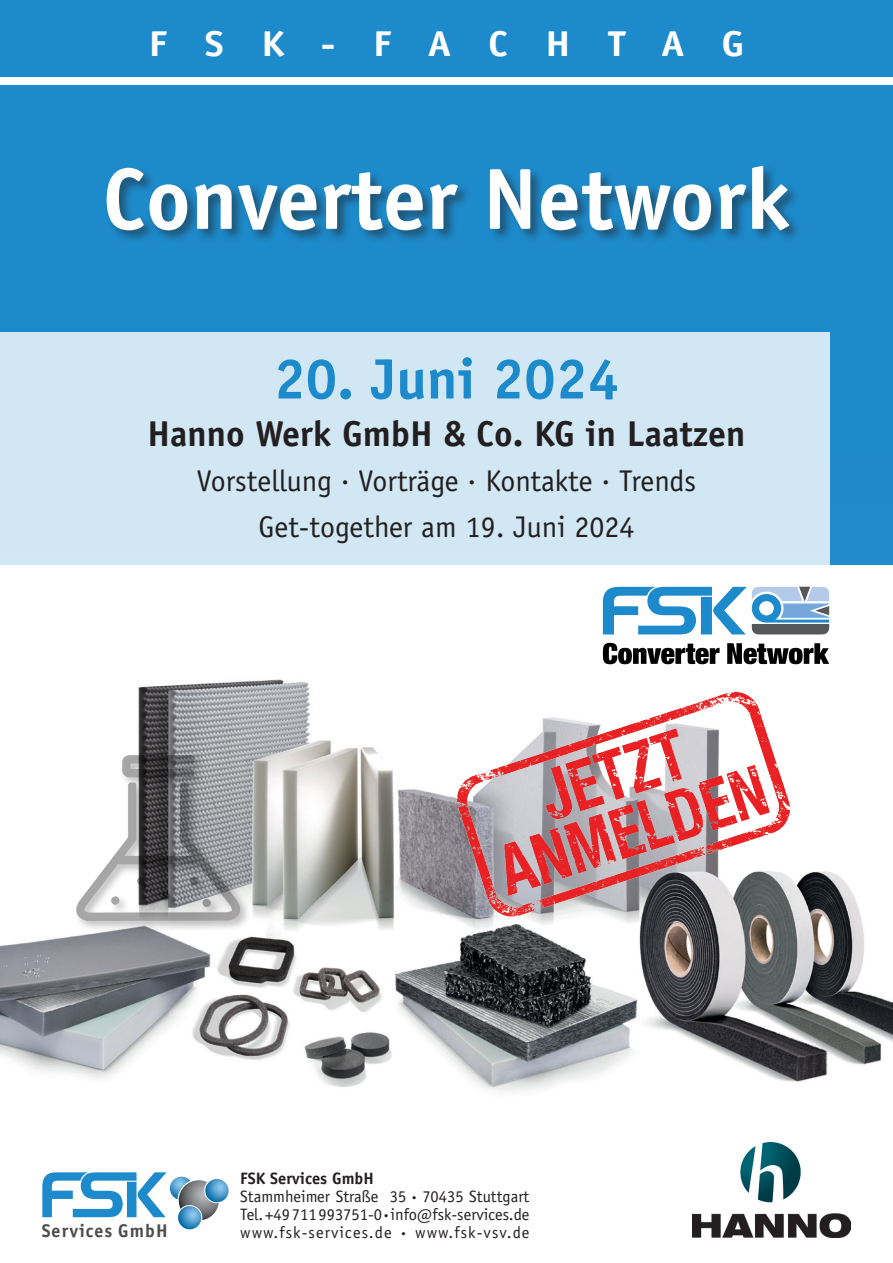
<style>
.page{position:relative;width:893px;height:1263px;background:#fff}
.page>*{position:absolute;margin:0;border:0;box-sizing:border-box;transform-origin:0 0}
.t1{font:700 87px "Officina Sans Std";color:#fff}
.t2{font:700 57px "Officina Sans Std";color:#1d8acb}
.t3{font:700 36px "Officina Sans Std";color:#231f20}
.t4{font:700 36px "Officina Sans Std";letter-spacing:.94em;color:#fff;scale:1.1 1}
.t5{font:30px/45px "Officina Sans Std";color:#231f20;text-align:center}
.t6{font:700 18.45px "Officina Sans";letter-spacing:.065em;color:#4b4c4d}
.t7{font:16.5px/18px "Officina Sans Std";color:#231f20}
.s1{font-weight:700}
</style>
<div class="page">
<div style="left:0;top:85px;width:893px;height:1046px;background:#1d8acb"></div>
<img style="left:0;top:566px;width:893px;height:565px">
<img style="left:179px;top:1180px;width:40px;height:40px">
<img style="left:170px;top:1176px;width:20px;height:23px">
<img style="left:178px;top:1206px;width:25px;height:24px">
<img style="left:204px;top:1179px;width:25px;height:24px">
<svg style="left:42px;top:1172px;width:125px;height:45px"></svg>
<svg style="left:603px;top:643px;width:116px;height:21px;background:#6d6d6d"></svg>
<svg style="left:727px;top:643px;width:102px;height:21px;background:#646464"></svg>
<svg style="left:603px;top:587px;width:226px;height:47px"></svg>
<div style="left:0;top:0;width:893px;height:77px;background:#1d8acb"></div>
<div style="left:105px;top:164px;width:697px;height:80px;background:#231f20;opacity:.5"></div>
<div style="left:0;top:332px;width:829px;height:234px;background:#d1e7f4"></div>
<div style="left:73px;top:751px;width:179px;height:181px;background:#231f20;opacity:.75"></div>
<svg style="left:75px;top:755px;width:167px;height:166px;background:#a5a5a7"></svg>
<div style="left:111px;top:896px;width:8px;height:9px;background:#a7a6a6;border-radius:50%"></div>
<svg style="left:137px;top:877px;width:8px;height:8px"></svg>
<svg style="left:190px;top:877px;width:8px;height:8px"></svg>
<div style="left:203px;top:899px;width:8px;height:8px;background:#979796;border-radius:50%"></div>
<img style="left:446px;top:664px;width:364px;height:273px">
<img style="left:693px;top:1143px;width:157px;height:94px">
<h3 class="t4" style="left:149px;top:21px;width:543px">FSK-FACHTAG</h3>
<h1 class="t1" style="left:102px;top:145px;width:690px">Converter Network</h1>
<h2 class="t2" style="left:274px;top:343px;width:347px">20. Juni 2024</h2>
<h3 class="t3" style="left:147px;top:412px;width:599px">Hanno Werk GmbH &amp; Co. KG in Laatzen</h3>
<h3 class="t5" style="left:197px;top:459px;width:501px">Vorstellung . Vorträge . Kontakte . Trends<br>Get-together am 19. Juni 2024</h3>
<p class="t6" style="left:42px;top:1220px;width:127px">Services GmbH</p>
<p class="t7" style="left:240px;top:1169px;width:291px"><span class="s1">FSK Services GmbH<br></span>Stammheimer Straße 35 <sup>.</sup> 70435 Stuttgart Tel. +49 711 993751-0 <sup>.</sup>info@fsk-services.de www.fsk-services.de <sup>.</sup> www.fsk-vsv.de</p>
</div>
